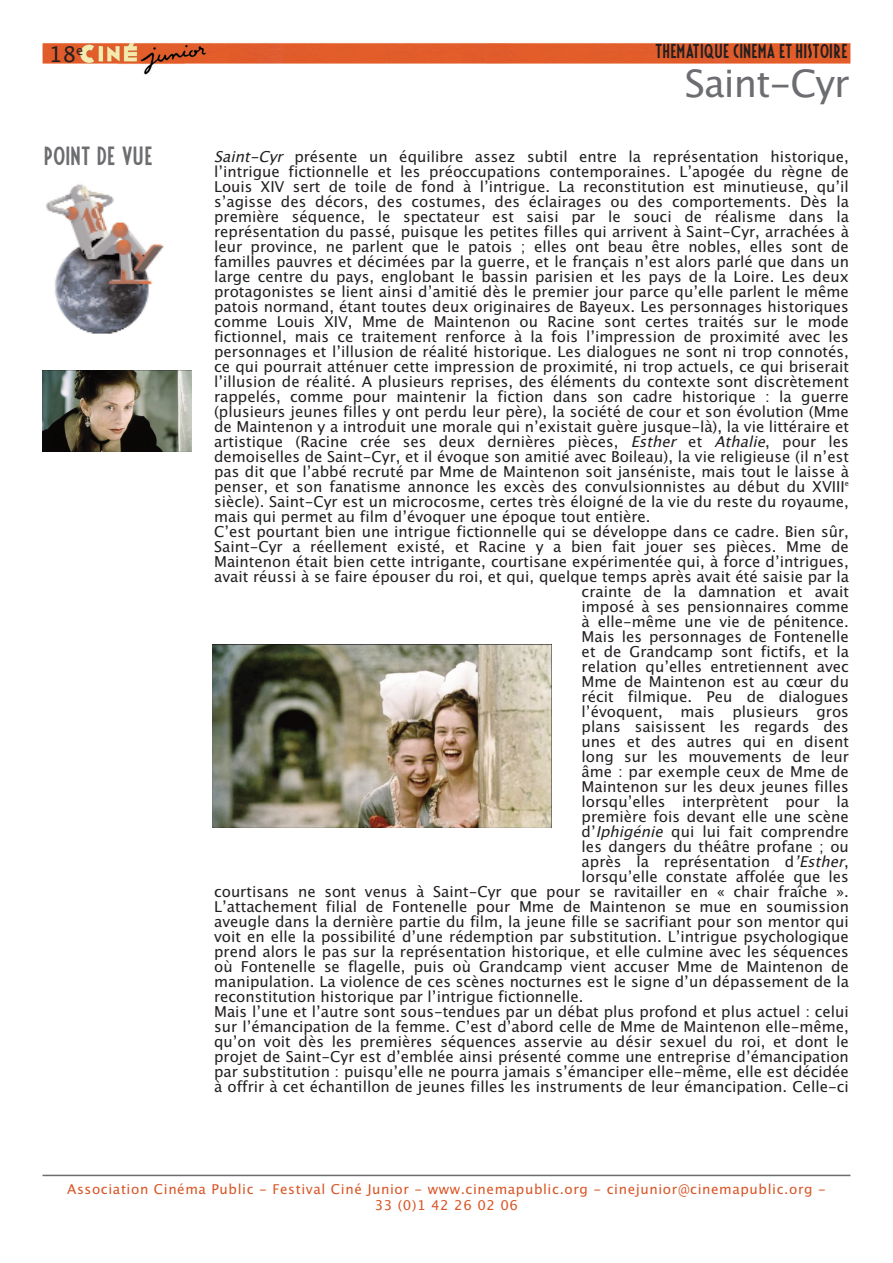
<style>
.page{position:relative;width:893px;height:1263px;background:#fff}
.page>*{position:absolute;margin:0;border:0;box-sizing:border-box;transform-origin:0 0}
.t1{font:37.65px "Lucida Grande";letter-spacing:-.025em;color:#6c6d70}
.t2{font:21.45px "Lucida Grande";color:#231f20}
.t3{font:21px "Fiesta";letter-spacing:.04em;color:#6c6d70}
.t4{font:16.05px "Fiesta";letter-spacing:.04em;color:#231f20}
.t5{font:15px "Lucida Grande";color:#231f20}
.t6{font:13.5px/16.2px "Lucida Grande";letter-spacing:.045em;color:#d95423;text-align:center}
.s1{font-style:italic}
</style>
<div class="page">
<img style="left:43px;top:42px;width:807px;height:33px">
<hr style="left:43px;top:1175px;width:807px;height:1px;background:#6c6d70">
<img style="left:213px;top:644px;width:339px;height:184px">
<img style="left:43px;top:371px;width:148px;height:80px">
<img style="left:46px;top:184px;width:118px;height:150px">
<h2 class="t2" style="left:49px;top:42px;width:36px">18<sup>e</sup></h2>
<p class="t4" style="left:656px;top:41px;width:193px">THEMATIQUE CINEMA ET HISTOIRE</p>
<h3 class="t3" style="left:44px;top:143px;width:110px">POINT DE VUE</h3>
<h1 class="t1" style="left:685px;top:62px;width:166px">Saint-Cyr</h1>
<p class="t5" style="left:214px;top:148px;width:636px"><span class="s1">Saint-Cyr</span> présente un équilibre assez subtil entre la représentation historique,</p>
<p class="t5" style="left:214px;top:163px;width:636px">l’intrigue fictionnelle et les préoccupations contemporaines. L’apogée du règne de</p>
<p class="t5" style="left:214px;top:178px;width:636px">Louis XIV sert de toile de fond à l’intrigue. La reconstitution est minutieuse, qu’il</p>
<p class="t5" style="left:214px;top:193px;width:636px">s’agisse des décors, des costumes, des éclairages ou des comportements. Dès la</p>
<p class="t5" style="left:214px;top:208px;width:636px">première séquence, le spectateur est saisi par le souci de réalisme dans la</p>
<p class="t5" style="left:214px;top:223px;width:636px">représentation du passé, puisque les petites filles qui arrivent à Saint-Cyr, arrachées à</p>
<p class="t5" style="left:214px;top:238px;width:636px">leur province, ne parlent que le patois ; elles ont beau être nobles, elles sont de</p>
<p class="t5" style="left:214px;top:253px;width:636px">familles pauvres et décimées par la guerre, et le français n’est alors parlé que dans un</p>
<p class="t5" style="left:214px;top:268px;width:636px">large centre du pays, englobant le bassin parisien et les pays de la Loire. Les deux</p>
<p class="t5" style="left:214px;top:283px;width:636px">protagonistes se lient ainsi d’amitié dès le premier jour parce qu’elle parlent le même</p>
<p class="t5" style="left:214px;top:298px;width:636px">patois normand, étant toutes deux originaires de Bayeux. Les personnages historiques</p>
<p class="t5" style="left:214px;top:313px;width:636px">comme Louis XIV, Mme de Maintenon ou Racine sont certes traités sur le mode</p>
<p class="t5" style="left:214px;top:328px;width:636px">fictionnel, mais ce traitement renforce à la fois l’impression de proximité avec les</p>
<p class="t5" style="left:214px;top:343px;width:636px">personnages et l’illusion de réalité historique. Les dialogues ne sont ni trop connotés,</p>
<p class="t5" style="left:214px;top:358px;width:636px">ce qui pourrait atténuer cette impression de proximité, ni trop actuels, ce qui briserait</p>
<p class="t5" style="left:214px;top:373px;width:636px">l’illusion de réalité. A plusieurs reprises, des éléments du contexte sont discrètement</p>
<p class="t5" style="left:214px;top:388px;width:636px">rappelés, comme pour maintenir la fiction dans son cadre historique : la guerre</p>
<p class="t5" style="left:214px;top:403px;width:636px">(plusieurs jeunes filles y ont perdu leur père), la société de cour et son évolution (Mme</p>
<p class="t5" style="left:214px;top:418px;width:636px">de Maintenon y a introduit une morale qui n’existait guère jusque-là), la vie littéraire et</p>
<p class="t5" style="left:214px;top:433px;width:636px">artistique (Racine crée ses deux dernières pièces, <span class="s1">Esther</span> et <span class="s1">Athalie</span>, pour les</p>
<p class="t5" style="left:214px;top:448px;width:636px">demoiselles de Saint-Cyr, et il évoque son amitié avec Boileau), la vie religieuse (il n’est</p>
<p class="t5" style="left:214px;top:463px;width:636px">pas dit que l’abbé recruté par Mme de Maintenon soit janséniste, mais tout le laisse à</p>
<p class="t5" style="left:214px;top:478px;width:636px">penser, et son fanatisme annonce les excès des convulsionnistes au début du XVIII<sup>e</sup></p>
<p class="t5" style="left:214px;top:493px;width:636px">siècle). Saint-Cyr est un microcosme, certes très éloigné de la vie du reste du royaume,</p>
<p class="t5" style="left:214px;top:508px;width:438px">mais qui permet au film d’évoquer une époque tout entière.</p>
<p class="t5" style="left:214px;top:523px;width:636px">C’est pourtant bien une intrigue fictionnelle qui se développe dans ce cadre. Bien sûr,</p>
<p class="t5" style="left:214px;top:538px;width:636px">Saint-Cyr a réellement existé, et Racine y a bien fait jouer ses pièces. Mme de</p>
<p class="t5" style="left:214px;top:553px;width:636px">Maintenon était bien cette intrigante, courtisane expérimentée qui, à force d’intrigues,</p>
<p class="t5" style="left:214px;top:568px;width:636px">avait réussi à se faire épouser du roi, et qui, quelque temps après avait été saisie par la</p>
<p class="t5" style="left:582px;top:583px;width:269px">crainte de la damnation et avait</p>
<p class="t5" style="left:582px;top:598px;width:269px">imposé à ses pensionnaires comme</p>
<p class="t5" style="left:582px;top:613px;width:269px">à elle-même une vie de pénitence.</p>
<p class="t5" style="left:582px;top:628px;width:269px">Mais les personnages de Fontenelle</p>
<p class="t5" style="left:582px;top:643px;width:269px">et de Grandcamp sont fictifs, et la</p>
<p class="t5" style="left:582px;top:658px;width:269px">relation qu’elles entretiennent avec</p>
<p class="t5" style="left:582px;top:673px;width:269px">Mme de Maintenon est au cœur du</p>
<p class="t5" style="left:582px;top:688px;width:269px">récit filmique. Peu de dialogues</p>
<p class="t5" style="left:582px;top:703px;width:269px">l’évoquent, mais plusieurs gros</p>
<p class="t5" style="left:582px;top:718px;width:269px">plans saisissent les regards des</p>
<p class="t5" style="left:582px;top:733px;width:269px">unes et des autres qui en disent</p>
<p class="t5" style="left:582px;top:748px;width:269px">long sur les mouvements de leur</p>
<p class="t5" style="left:582px;top:763px;width:269px">âme : par exemple ceux de Mme de</p>
<p class="t5" style="left:582px;top:778px;width:269px">Maintenon sur les deux jeunes filles</p>
<p class="t5" style="left:582px;top:793px;width:269px">lorsqu’elles interprètent pour la</p>
<p class="t5" style="left:582px;top:808px;width:269px">première fois devant elle une scène</p>
<p class="t5" style="left:582px;top:823px;width:269px">d’<span class="s1">Iphigénie</span> qui lui fait comprendre</p>
<p class="t5" style="left:582px;top:838px;width:269px">les dangers du théâtre profane ; ou</p>
<p class="t5" style="left:582px;top:853px;width:270px">après la représentation d<span class="s1">’Esther</span>,</p>
<p class="t5" style="left:582px;top:868px;width:269px">lorsqu’elle constate affolée que les</p>
<p class="t5" style="left:214px;top:883px;width:636px">courtisans ne sont venus à Saint-Cyr que pour se ravitailler en « chair fraîche ».</p>
<p class="t5" style="left:214px;top:898px;width:636px">L’attachement filial de Fontenelle pour Mme de Maintenon se mue en soumission</p>
<p class="t5" style="left:214px;top:913px;width:636px">aveugle dans la dernière partie du film, la jeune fille se sacrifiant pour son mentor qui</p>
<p class="t5" style="left:214px;top:928px;width:636px">voit en elle la possibilité d’une rédemption par substitution. L’intrigue psychologique</p>
<p class="t5" style="left:214px;top:943px;width:636px">prend alors le pas sur la représentation historique, et elle culmine avec les séquences</p>
<p class="t5" style="left:214px;top:958px;width:636px">où Fontenelle se flagelle, puis où Grandcamp vient accuser Mme de Maintenon de</p>
<p class="t5" style="left:214px;top:973px;width:636px">manipulation. La violence de ces scènes nocturnes est le signe d’un dépassement de la</p>
<p class="t5" style="left:214px;top:988px;width:371px">reconstitution historique par l’intrigue fictionnelle.</p>
<p class="t5" style="left:214px;top:1003px;width:636px">Mais l’une et l’autre sont sous-tendues par un débat plus profond et plus actuel : celui</p>
<p class="t5" style="left:214px;top:1018px;width:636px">sur l’émancipation de la femme. C’est d’abord celle de Mme de Maintenon elle-même,</p>
<p class="t5" style="left:214px;top:1033px;width:636px">qu’on voit dès les premières séquences asservie au désir sexuel du roi, et dont le</p>
<p class="t5" style="left:214px;top:1048px;width:636px">projet de Saint-Cyr est d’emblée ainsi présenté comme une entreprise d’émancipation</p>
<p class="t5" style="left:214px;top:1063px;width:636px">par substitution : puisqu’elle ne pourra jamais s’émanciper elle-même, elle est décidée</p>
<p class="t5" style="left:214px;top:1078px;width:636px">à offrir à cet échantillon de jeunes filles les instruments de leur émancipation. Celle-ci</p>
<p class="t6" style="left:67px;top:1181px;width:760px">Association Cinéma Public - Festival Ciné Junior - www.cinemapublic.org - cinejunior@cinemapublic.org -<br>33 (0)1 42 26 02 06</p>
</div>
